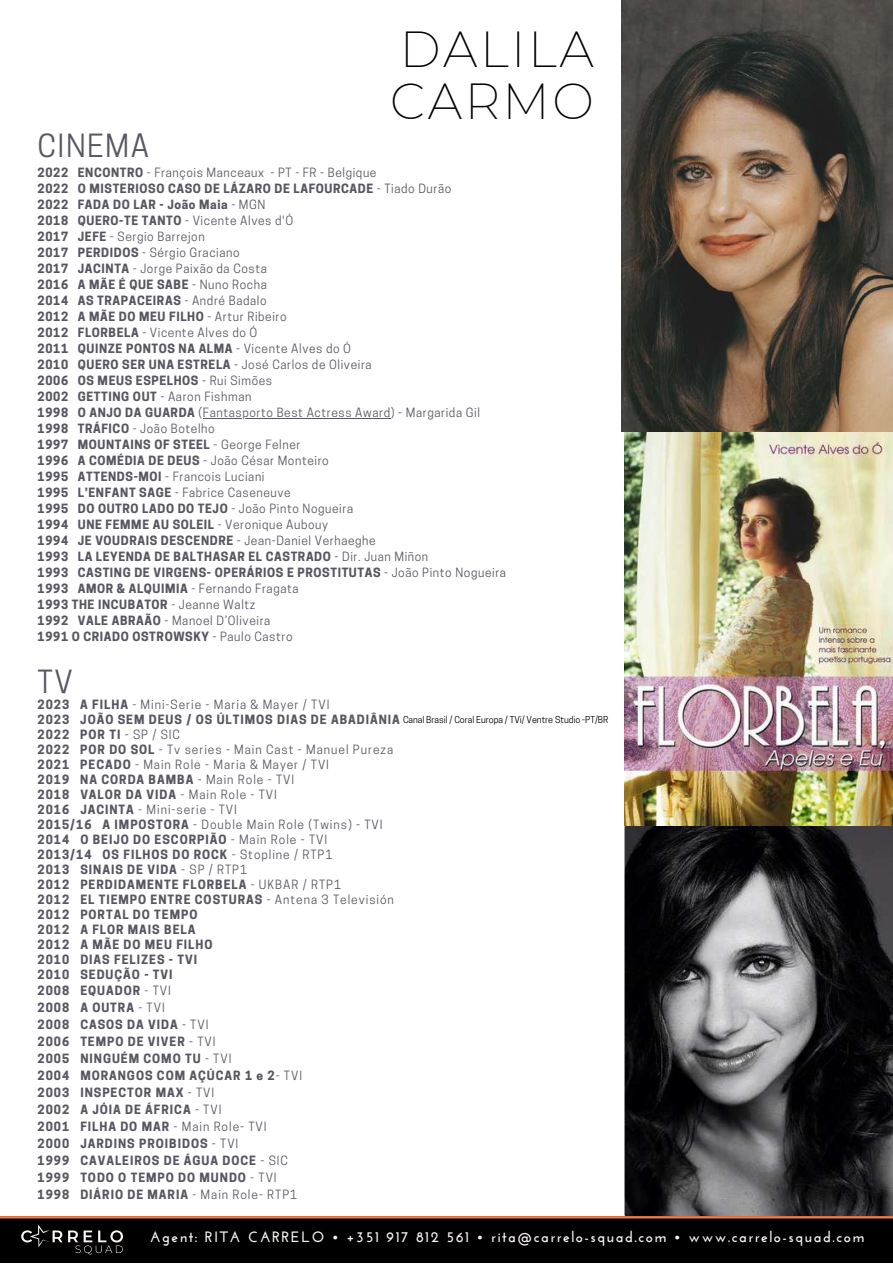
<style>
.page{position:relative;width:893px;height:1264px;background:#fff}
.page>*{position:absolute;margin:0;border:0;box-sizing:border-box;transform-origin:0 0}
.t1{font:200 49.35px/52.9px "Montserrat";letter-spacing:.05em;color:#000}
.t2{font:30px "Cooper Hewitt";letter-spacing:.05em;color:#575761}
.t3{font:700 15px "Josefin Sans";letter-spacing:.1em;color:#fcf8f6}
.t4{font:700 12px/16px "Cooper Hewitt";letter-spacing:.05em;color:#575761}
.t5{font:700 12px/15px "Cooper Hewitt";letter-spacing:.08em;color:#575761}
.t6{font:9px "Cooper Hewitt";color:#000}
.s1{font-weight:400}
</style>
<div class="page">
<hr style="left:203px;top:418px;width:188px;height:1px;background:#575761">
<img style="left:621px;top:0;width:271px;height:432px">
<img style="left:624px;top:825px;width:268px;height:391px">
<img style="left:624px;top:432px;width:268px;height:393px">
<div style="left:0;top:1216px;width:892px;height:46px;background:#000"></div>
<hr style="left:0;top:1216px;width:892px;height:2px;background:#ff8045">
<svg style="left:21px;top:1224px;width:102px;height:30px"></svg>
<h2 class="t2" style="left:38px;top:134px;width:113px">CINEMA</h2>
<h1 class="t1" style="left:390px;top:22px;width:205px">DALILA<br>CARMO</h1>
<p class="t4" style="left:38px;top:166px;width:470px">2022 ENCONTRO <span class="s1">- François Manceaux - PT - FR - Belgique<br></span>2022 O MISTERIOSO CASO DE LÁZARO DE LAFOURCADE <span class="s1">- Tiado Durão<br></span>2022 FADA DO LAR - João Maia <span class="s1">- MGN<br></span>2018 QUERO-TE TANTO <span class="s1">- Vicente Alves d'Ó<br></span>2017 JEFE <span class="s1">- Sergio Barrejon<br></span>2017 PERDIDOS <span class="s1">- Sérgio Graciano<br></span>2017 JACINTA <span class="s1">- Jorge Paixão da Costa<br></span>2016 A MÃE É QUE SABE <span class="s1">- Nuno Rocha<br></span>2014 AS TRAPACEIRAS <span class="s1">- André Badalo<br></span>2012 A MÃE DO MEU FILHO <span class="s1">- Artur Ribeiro<br></span>2012 FLORBELA <span class="s1">- Vicente Alves do Ó<br></span>2011 QUINZE PONTOS NA ALMA <span class="s1">- Vicente Alves do Ó<br></span>2010 QUERO SER UNA ESTRELA <span class="s1">- José Carlos de Oliveira<br></span>2006 OS MEUS ESPELHOS <span class="s1">- Rui Simões<br></span>2002 GETTING OUT <span class="s1">- Aaron Fishman<br></span>1998 O ANJO DA GUARDA <span class="s1">(Fantasporto Best Actress Award) - Margarida Gil </span>1998 TRÁFICO <span class="s1">- João Botelho<br></span>1997 MOUNTAINS OF STEEL <span class="s1">- George Felner<br></span>1996 A COMÉDIA DE DEUS <span class="s1">- João César Monteiro<br></span>1995 ATTENDS-MOI <span class="s1">- Francois Luciani<br></span>1995 L’ENFANT SAGE <span class="s1">- Fabrice Caseneuve<br></span>1995 DO OUTRO LADO DO TEJO <span class="s1">- João Pinto Nogueira<br></span>1994 UNE FEMME AU SOLEIL <span class="s1">- Veronique Aubouy<br></span>1994 JE VOUDRAIS DESCENDRE <span class="s1">- Jean-Daniel Verhaeghe<br></span>1993 LA LEYENDA DE BALTHASAR EL CASTRADO <span class="s1">- Dir. Juan Miñon<br></span>1993 CASTING DE VIRGENS- OPERÁRIOS E PROSTITUTAS <span class="s1">- João Pinto Nogueira </span>1993 AMOR &amp; ALQUIMIA <span class="s1">- Fernando Fragata<br></span>1993 THE INCUBATOR <span class="s1">- Jeanne Waltz<br></span>1992 VALE ABRAÃO <span class="s1">- Manoel D’Oliveira<br></span>1991 O CRIADO OSTROWSKY <span class="s1">- Paulo Castro</span></p>
<h2 class="t2" style="left:38px;top:670px;width:37px">TV</h2>
<p class="t5" style="left:38px;top:698px;width:364px">2023 A FILHA <span class="s1">- Mini-Serie - Maria &amp; Mayer / TVI<br></span>2023 JOÃO SEM DEUS / OS ÚLTIMOS DIAS DE ABADIÂNIA 2022 POR TI <span class="s1">- SP / SIC<br></span>2022 POR DO SOL <span class="s1">- Tv series - Main Cast - Manuel Pureza </span>2021 PECADO <span class="s1">- Main Role - Maria &amp; Mayer / TVI<br></span>2019 NA CORDA BAMBA <span class="s1">- Main Role - TVI<br></span>2018 VALOR DA VIDA <span class="s1">- Main Role - TVI<br></span>2016 JACINTA <span class="s1">- Mini-serie - TVI<br></span>2015/16 A IMPOSTORA <span class="s1">- Double Main Role (Twins) - TVI </span>2014 O BEIJO DO ESCORPIÃO <span class="s1">- Main Role - TVI<br></span>2013/14 OS FILHOS DO ROCK <span class="s1">- Stopline / RTP1<br></span>2013 SINAIS DE VIDA <span class="s1">- SP / RTP1<br></span>2012 PERDIDAMENTE FLORBELA <span class="s1">- UKBAR / RTP1<br></span>2012 EL TIEMPO ENTRE COSTURAS <span class="s1">- Antena 3 Televisión </span>2012 PORTAL DO TEMPO<br>2012 A FLOR MAIS BELA<br>2012 A MÃE DO MEU FILHO<br>2010 DIAS FELIZES - TVI<br>2010 SEDUÇÃO - TVI</p>
<p class="t6" style="left:403px;top:716px;width:207px">Canal Brasil / Coral Europa / TVi/ Ventre Studio -PT/BR</p>
<p class="t5" style="left:38px;top:983px;width:266px;line-height:17px">2008 EQUADOR <span class="s1">- TVI<br></span>2008 A OUTRA <span class="s1">- TVI<br></span>2008 CASOS DA VIDA <span class="s1">- TVI<br></span>2006 TEMPO DE VIVER <span class="s1">- TVI<br></span>2005 NINGUÉM COMO TU <span class="s1">- TVI<br></span>2004 MORANGOS COM AÇÚCAR 1 e 2<span class="s1">- TVI<br></span>2003 INSPECTOR MAX <span class="s1">- TVI<br></span>2002 A JÓIA DE ÁFRICA <span class="s1">- TVI<br></span>2001 FILHA DO MAR <span class="s1">- Main Role- TVI<br></span>2000 JARDINS PROIBIDOS <span class="s1">- TVI<br></span>1999 CAVALEIROS DE ÁGUA DOCE <span class="s1">- SIC<br></span>1999 TODO O TEMPO DO MUNDO <span class="s1">- TVI<br></span>1998 DIÁRIO DE MARIA <span class="s1">- Main Role- RTP1</span></p>
<p class="t3" style="left:150px;top:1230px;width:716px">Agent: RITA CARRELO • +351 917 812 561 • rita@carrelo-squad.com • www.carrelo-squad.com</p>
</div>
